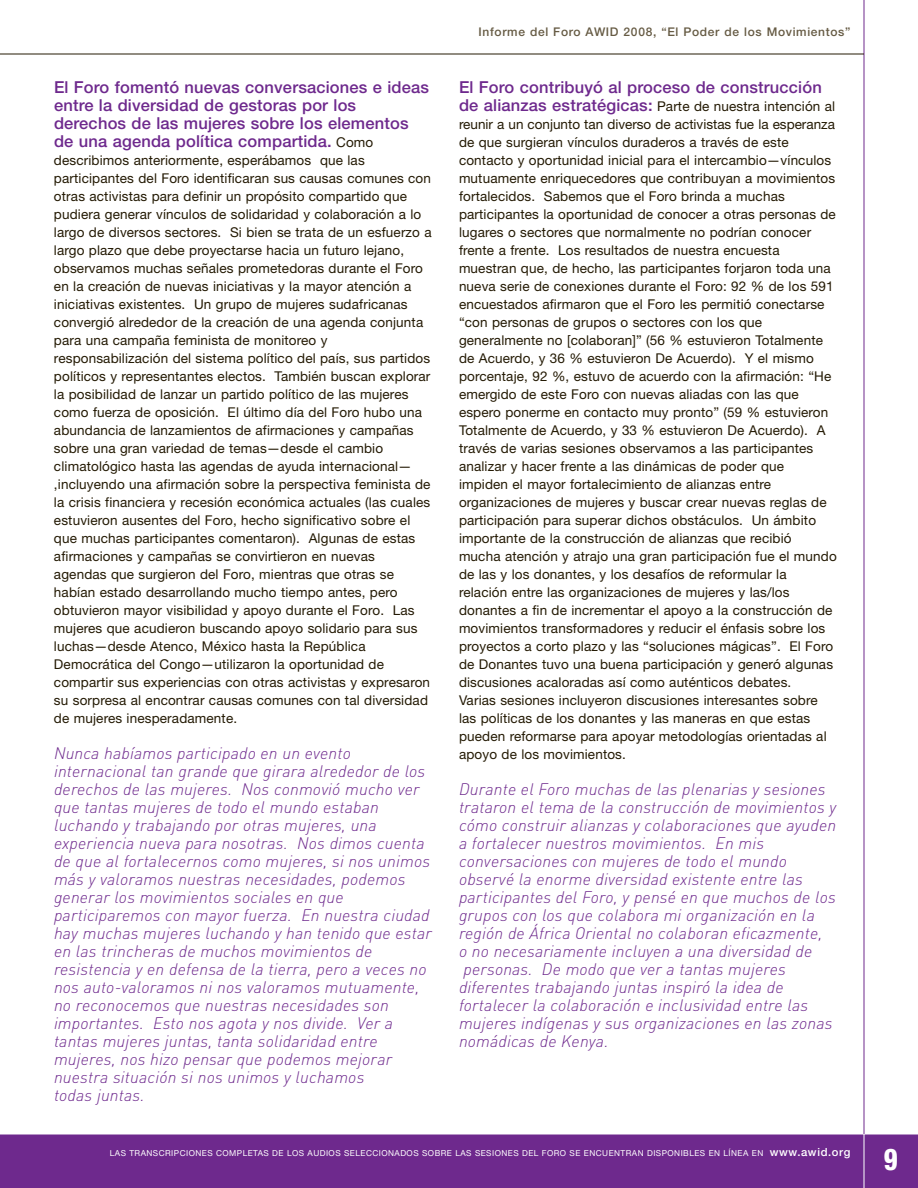
<style>
.page{position:relative;width:918px;height:1188px;background:#fff}
.page>*{position:absolute;margin:0;border:0;box-sizing:border-box;transform-origin:0 0}
.t1{font:800 condensed 30px "Helvetica Neue";color:#fff;scale:.9 1}
.t2{font:italic 300 16.5px/18px "DIN";letter-spacing:.01em;color:#6e298d}
.t3{font:500 16.5px/18px "Helvetica Neue";letter-spacing:.01em;color:#6e298d}
.t4{font:13.5px/18px "Helvetica Neue";letter-spacing:.01em;color:#241a04}
.t5{font:500 12px "Helvetica Neue";letter-spacing:.055em;color:#665b44}
.t6{font:8.25px "Helvetica Neue";letter-spacing:.055em;color:#fff}
.s1{font-weight:400;font-size:13.5px;color:#241a04}
.s2{font-weight:500;font-size:16.5px;color:#6e298d}
.s3{font-weight:500;font-size:11.25px}
</style>
<div class="page">
<div style="left:0;top:1134px;width:918px;height:54px;background:#6e298d"></div>
<hr style="left:0;top:1134px;width:918px;height:1px;background:#fff">
<hr style="left:864px;top:1134px;width:1px;height:54px;background:#fff">
<hr style="left:864px;top:0;width:1px;height:1134px;background:#6e298d">
<hr style="left:0;top:54px;width:864px;height:1px;background:#241a04">
<p class="t3" style="left:54px;top:79px;width:377px">El Foro fomentó nuevas conversaciones e ideas entre la diversidad de gestoras por los derechos de las mujeres sobre los elementos de una agenda política compartida. <span class="s1">Como</span></p>
<p class="t4" style="left:54px;top:152px;width:379px">describimos anteriormente, esperábamos que las participantes del Foro identificaran sus causas comunes con otras activistas para definir un propósito compartido que pudiera generar vínculos de solidaridad y colaboración a lo largo de diversos sectores. Si bien se trata de un esfuerzo a largo plazo que debe proyectarse hacia un futuro lejano, observamos muchas señales prometedoras durante el Foro en la creación de nuevas iniciativas y la mayor atención a iniciativas existentes. Un grupo de mujeres sudafricanas convergió alrededor de la creación de una agenda conjunta para una campaña feminista de monitoreo y responsabilización del sistema político del país, sus partidos políticos y representantes electos. También buscan explorar la posibilidad de lanzar un partido político de las mujeres como fuerza de oposición. El último día del Foro hubo una abundancia de lanzamientos de afirmaciones y campañas sobre una gran variedad de temas—desde el cambio climatológico hasta las agendas de ayuda internacional— ,incluyendo una afirmación sobre la perspectiva feminista de la crisis financiera y recesión económica actuales (las cuales estuvieron ausentes del Foro, hecho significativo sobre el que muchas participantes comentaron). Algunas de estas afirmaciones y campañas se convirtieron en nuevas<br>agendas que surgieron del Foro, mientras que otras se habían estado desarrollando mucho tiempo antes, pero obtuvieron mayor visibilidad y apoyo durante el Foro. Las mujeres que acudieron buscando apoyo solidario para sus luchas—desde Atenco, México hasta la República Democrática del Congo—utilizaron la oportunidad de compartir sus experiencias con otras activistas y expresaron su sorpresa al encontrar causas comunes con tal diversidad de mujeres inesperadamente.</p>
<p class="t2" style="left:54px;top:746px;width:379px">Nunca habíamos participado en un evento internacional tan grande que girara alrededor de los derechos de las mujeres. Nos conmovió mucho ver que tantas mujeres de todo el mundo estaban luchando y trabajando por otras mujeres, una experiencia nueva para nosotras. Nos dimos cuenta de que al fortalecernos como mujeres, si nos unimos más y valoramos nuestras necesidades, podemos generar los movimientos sociales en que participaremos con mayor fuerza. En nuestra ciudad hay muchas mujeres luchando y han tenido que estar en las trincheras de muchos movimientos de resistencia y en defensa de la tierra, pero a veces no nos auto-valoramos ni nos valoramos mutuamente, no reconocemos que nuestras necesidades son importantes. Esto nos agota y nos divide. Ver a tantas mujeres juntas, tanta solidaridad entre mujeres, nos hizo pensar que podemos mejorar nuestra situación si nos unimos y luchamos<br>todas juntas.</p>
<p class="t5" style="left:479px;top:27px;width:373px">Informe del Foro AWID 2008, “El Poder de los Movimientos”</p>
<p class="t3" style="left:459px;top:79px;width:364px">El Foro contribuyó al proceso de construcción</p>
<p class="t4" style="left:459px;top:98px;width:379px"><span class="s2">de alianzas estratégicas:</span> Parte de nuestra intención al reunir a un conjunto tan diverso de activistas fue la esperanza de que surgieran vínculos duraderos a través de este contacto y oportunidad inicial para el intercambio—vínculos mutuamente enriquecedores que contribuyan a movimientos fortalecidos. Sabemos que el Foro brinda a muchas participantes la oportunidad de conocer a otras personas de lugares o sectores que normalmente no podrían conocer frente a frente. Los resultados de nuestra encuesta muestran que, de hecho, las participantes forjaron toda una nueva serie de conexiones durante el Foro: 92 % de los 591 encuestados afirmaron que el Foro les permitió conectarse “con personas de grupos o sectores con los que generalmente no [colaboran]” (56 % estuvieron Totalmente de Acuerdo, y 36 % estuvieron De Acuerdo). Y el mismo porcentaje, 92 %, estuvo de acuerdo con la afirmación: “He emergido de este Foro con nuevas aliadas con las que espero ponerme en contacto muy pronto” (59 % estuvieron Totalmente de Acuerdo, y 33 % estuvieron De Acuerdo). A través de varias sesiones observamos a las participantes analizar y hacer frente a las dinámicas de poder que<br>impiden el mayor fortalecimiento de alianzas entre organizaciones de mujeres y buscar crear nuevas reglas de participación para superar dichos obstáculos. Un ámbito importante de la construcción de alianzas que recibió<br>mucha atención y atrajo una gran participación fue el mundo de las y los donantes, y los desafíos de reformular la relación entre las organizaciones de mujeres y las/los donantes a fin de incrementar el apoyo a la construcción de movimientos transformadores y reducir el énfasis sobre los proyectos a corto plazo y las “soluciones mágicas”. El Foro de Donantes tuvo una buena participación y generó algunas discusiones acaloradas así como auténticos debates.<br>Varias sesiones incluyeron discusiones interesantes sobre las políticas de los donantes y las maneras en que estas pueden reformarse para apoyar metodologías orientadas al apoyo de los movimientos.</p>
<p class="t2" style="left:459px;top:782px;width:379px">Durante el Foro muchas de las plenarias y sesiones trataron el tema de la construcción de movimientos y cómo construir alianzas y colaboraciones que ayuden a fortalecer nuestros movimientos. En mis conversaciones con mujeres de todo el mundo observé la enorme diversidad existente entre las participantes del Foro, y pensé en que muchos de los grupos con los que colabora mi organización en la región de África Oriental no colaboran eficazmente,<br>o no necesariamente incluyen a una diversidad de personas. De modo que ver a tantas mujeres diferentes trabajando juntas inspiró la idea de fortalecer la colaboración e inclusividad entre las mujeres indígenas y sus organizaciones en las zonas nomádicas de Kenya.</p>
<p class="t6" style="left:110px;top:1150px;width:742px">LAS TRANSCRIPCIONES COMPLETAS DE LOS AUDIOS SELECCIONADOS SOBRE LAS SESIONES DEL FORO SE ENCUENTRAN DISPONIBLES EN LÍNEA EN <span class="s3">www.awid.org</span></p>
<h1 class="t1" style="left:884px;top:1149px;width:17px">9</h1>
</div>
